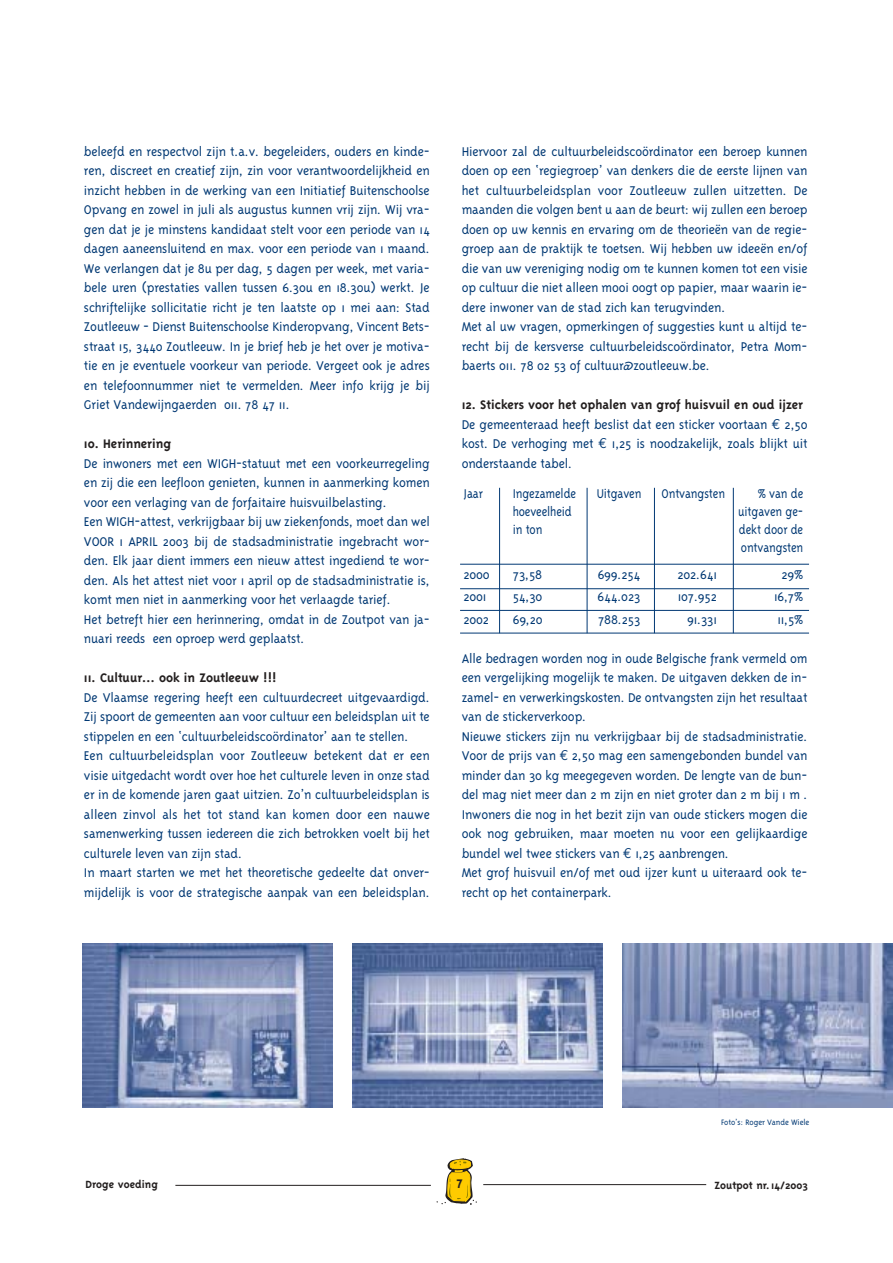
<style>
.page{position:relative;width:893px;height:1263px;background:#fff}
.page>*{position:absolute;margin:0;border:0;box-sizing:border-box;transform-origin:0 0}
.t1{font:14.55px/19.5px "Triplex Light E";letter-spacing:-.01em;color:#003873}
.t2{font:14.55px/18px "Triplex Light E";letter-spacing:-.01em;color:#003873;scale:.9 1}
.t3{font:14.25px "Triplex Bold E";letter-spacing:-.005em;color:#231f1f}
.t4{font:12px "Triplex Bold E";color:#231f1f}
.t5{font:9px "Triplex Light E";letter-spacing:-.01em;color:#003873}
</style>
<div class="page">
<svg style="left:436px;top:1158px;width:41px;height:47px"></svg>
<hr style="left:483px;top:1184px;width:223px;height:1px;background:#231f1f">
<hr style="left:175px;top:1185px;width:256px;height:1px;background:#231f1f">
<img style="left:82px;top:944px;width:251px;height:164px">
<img style="left:352px;top:944px;width:250px;height:164px">
<img style="left:622px;top:944px;width:270px;height:164px">
<hr style="left:499px;top:488px;width:1px;height:145px;background:#003873">
<hr style="left:586px;top:488px;width:1px;height:145px;background:#003873">
<hr style="left:654px;top:488px;width:1px;height:145px;background:#003873">
<hr style="left:733px;top:488px;width:1px;height:145px;background:#003873">
<hr style="left:460px;top:564px;width:349px;height:1px;background:#003873">
<hr style="left:460px;top:588px;width:349px;height:1px;background:#003873">
<hr style="left:460px;top:610px;width:349px;height:1px;background:#003873">
<hr style="left:460px;top:633px;width:349px;height:1px;background:#003873">
<p class="t1" style="left:84px;top:143px;width:347px;text-align:justify">beleefd en respectvol zijn t.a.v. begeleiders, ouders en kinde&shy;ren, discreet en creatief zijn, zin voor verantwoordelijkheid en inzicht hebben in de werking van een Initiatief Buitenschoolse Opvang en zowel in juli als augustus kunnen vrij zijn. Wij vra&shy;gen dat je je minstens kandidaat stelt voor een periode van 14 dagen aaneensluitend en max. voor een periode van 1 maand.<br>We verlangen dat je 8u per dag, 5 dagen per week, met varia&shy;bele uren (prestaties vallen tussen 6.30u en 18.30u) werkt. Je schriftelijke sollicitatie richt je ten laatste op 1 mei aan: Stad Zoutleeuw - Dienst Buitenschoolse Kinderopvang, Vincent Bets&shy;straat 15, 3440 Zoutleeuw. In je brief heb je het over je motiva&shy;tie en je eventuele voorkeur van periode. Vergeet ook je adres en telefoonnummer niet te vermelden. Meer info krijg je bij Griet Vandewijngaerden 011. 78 47 11.</p>
<p class="t3" style="left:84px;top:439px;width:89px">10. Herinnering</p>
<p class="t1" style="left:84px;top:455px;width:347px">De inwoners met een WIGH-statuut met een voorkeurregeling en zij die een leefloon genieten, kunnen in aanmerking komen voor een verlaging van de forfaitaire huisvuilbelasting.<br>Een WIGH-attest, verkrijgbaar bij uw ziekenfonds, moet dan wel VOOR 1 APRIL 2003 bij de stadsadministratie ingebracht wor&shy;den. Elk jaar dient immers een nieuw attest ingediend te wor&shy;den. Als het attest niet voor 1 april op de stadsadministratie is, komt men niet in aanmerking voor het verlaagde tarief.<br>Het betreft hier een herinnering, omdat in de Zoutpot van ja&shy;nuari reeds een oproep werd geplaatst.</p>
<p class="t3" style="left:84px;top:673px;width:194px">11. Cultuur… ook in Zoutleeuw !!!</p>
<p class="t1" style="left:84px;top:689px;width:347px">De Vlaamse regering heeft een cultuurdecreet uitgevaardigd.<br>Zij spoort de gemeenten aan voor cultuur een beleidsplan uit te stippelen en een ‘cultuurbeleidscoördinator’ aan te stellen.<br>Een cultuurbeleidsplan voor Zoutleeuw betekent dat er een visie uitgedacht wordt over hoe het culturele leven in onze stad er in de komende jaren gaat uitzien. Zo’n cultuurbeleidsplan is alleen zinvol als het tot stand kan komen door een nauwe samenwerking tussen iedereen die zich betrokken voelt bij het culturele leven van zijn stad.<br>In maart starten we met het theoretische gedeelte dat onver&shy;mijdelijk is voor de strategische aanpak van een beleidsplan.</p>
<p class="t1" style="left:461px;top:143px;width:347px">Hiervoor zal de cultuurbeleidscoördinator een beroep kunnen doen op een ‘regiegroep’ van denkers die de eerste lijnen van het cultuurbeleidsplan voor Zoutleeuw zullen uitzetten. De maanden die volgen bent u aan de beurt: wij zullen een beroep doen op uw kennis en ervaring om de theorieën van de regie&shy;groep aan de praktijk te toetsen. Wij hebben uw ideeën en/of die van uw vereniging nodig om te kunnen komen tot een visie op cultuur die niet alleen mooi oogt op papier, maar waarin ie&shy;dere inwoner van de stad zich kan terugvinden.<br>Met al uw vragen, opmerkingen of suggesties kunt u altijd te&shy;recht bij de kersverse cultuurbeleidscoördinator, Petra Mom&shy;baerts 011. 78 02 53 of cultuur@zoutleeuw.be.</p>
<p class="t3" style="left:461px;top:400px;width:343px">12. Stickers voor het ophalen van grof huisvuil en oud ijzer</p>
<p class="t1" style="left:461px;top:416px;width:347px;text-align:justify">De gemeenteraad heeft beslist dat een sticker voortaan ê 2,50 kost. De verhoging met ê 1,25 is noodzakelijk, zoals blijkt uit onderstaande tabel.</p>
<p class="t2" style="left:463px;top:485px;width:23px">Jaar</p>
<p class="t2" style="left:512px;top:485px;width:72px">Ingezamelde</p>
<p class="t2" style="left:596px;top:485px;width:51px">Uitgaven</p>
<p class="t2" style="left:661px;top:485px;width:72px">Ontvangsten</p>
<p class="t2" style="left:757px;top:485px;width:52px">% van de</p>
<p class="t2" style="left:512px;top:503px;width:67px">hoeveelheid</p>
<p class="t2" style="left:738px;top:503px;width:74px">uitgaven ge-</p>
<p class="t2" style="left:512px;top:521px;width:34px">in ton</p>
<p class="t2" style="left:739px;top:521px;width:73px">dekt door de ontvangsten</p>
<p class="t1" style="left:463px;top:566px;width:28px">2000</p>
<p class="t1" style="left:512px;top:566px;width:31px">73,58</p>
<p class="t1" style="left:597px;top:566px;width:44px">699.254</p>
<p class="t1" style="left:677px;top:566px;width:41px">202.641</p>
<p class="t1" style="left:781px;top:566px;width:23px">29%</p>
<p class="t1" style="left:463px;top:588px;width:25px">2001</p>
<p class="t1" style="left:512px;top:588px;width:31px">54,30</p>
<p class="t1" style="left:597px;top:588px;width:44px">644.023</p>
<p class="t1" style="left:677px;top:588px;width:41px">107.952</p>
<p class="t1" style="left:774px;top:588px;width:31px">16,7%</p>
<p class="t1" style="left:463px;top:611px;width:27px">2002</p>
<p class="t1" style="left:512px;top:611px;width:31px">69,20</p>
<p class="t1" style="left:598px;top:611px;width:44px">788.253</p>
<p class="t1" style="left:687px;top:611px;width:31px">91.331</p>
<p class="t1" style="left:777px;top:611px;width:27px">11,5%</p>
<p class="t1" style="left:461px;top:650px;width:347px">Alle bedragen worden nog in oude Belgische frank vermeld om een vergelijking mogelijk te maken. De uitgaven dekken de in&shy;zamel- en verwerkingskosten. De ontvangsten zijn het resultaat van de stickerverkoop.<br>Nieuwe stickers zijn nu verkrijgbaar bij de stadsadministratie.<br>Voor de prijs van ê 2,50 mag een samengebonden bundel van minder dan 30 kg meegegeven worden. De lengte van de bun&shy;del mag niet meer dan 2 m zijn en niet groter dan 2 m bij 1 m .<br>Inwoners die nog in het bezit zijn van oude stickers mogen die ook nog gebruiken, maar moeten nu voor een gelijkaardige bundel wel twee stickers van ê 1,25 aanbrengen.<br>Met grof huisvuil en/of met oud ijzer kunt u uiteraard ook te&shy;recht op het containerpark.</p>
<p class="t5" style="left:721px;top:1119px;width:90px">Foto’s: Roger Vande Wiele</p>
<p class="t4" style="left:86px;top:1180px;width:74px">Droge voeding</p>
<p class="t3" style="left:456px;top:1176px;width:8px">7</p>
<p class="t4" style="left:714px;top:1180px;width:95px">Zoutpot nr.14/2003</p>
</div>
